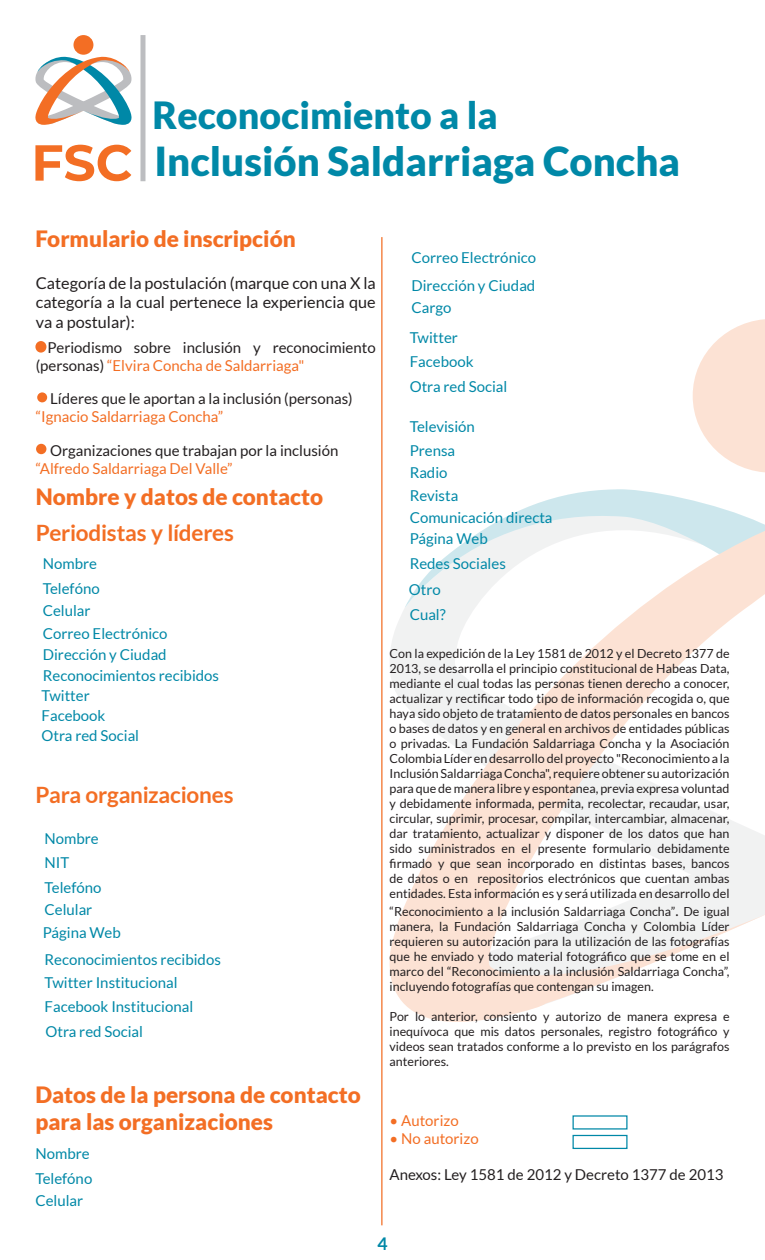
<style>
.page{position:relative;width:765px;height:1260px;background:#fff}
.page>*{position:absolute;margin:0;border:0;box-sizing:border-box;transform-origin:0 0}
.t1{font:900 40px "Lato";color:#0088a7}
.t2{font:900 37.5px "Lato";color:#0088a7}
.t3{font:900 22.5px/27px "Lato";color:#f36e24}
.t4{font:700 22.5px "Lato";letter-spacing:-.01em;color:#f36e24}
.t5{font:700 17.5px "Lato";color:#0088a7}
.t6{font:16.25px/19.5px "Lato";color:#231f20;text-align:justify}
.t7{font:15px "Lato";color:#0088a7}
.t8{font:15px/18px "Lato";color:#231f20}
.t9{font:15px "Lato";color:#f36e24}
.t10{font:12.5px/15px "Lato";color:#231f20;text-align:justify}
.s1{color:#f36e24}
.s2{font-size:15px}
</style>
<div class="page">
<svg style="left:693px;top:319px;width:72px;height:154px"></svg>
<svg style="left:389px;top:489px;width:376px;height:533px"></svg>
<div style="left:35px;top:341px;width:11px;height:12px;background:#f36e24;border-radius:50%"></div>
<div style="left:37px;top:392px;width:10px;height:10px;background:#f36e24;border-radius:50%"></div>
<div style="left:36px;top:444px;width:10px;height:10px;background:#f36e24;border-radius:50%"></div>
<svg style="left:35px;top:145px;width:96px;height:36px"></svg>
<div style="left:74px;top:35px;width:19px;height:20px;background:#f36e24;border-radius:50%"></div>
<svg style="left:35px;top:57px;width:97px;height:68px"></svg>
<div style="left:140px;top:35px;width:5px;height:146px;background:#bcbdc0"></div>
<hr style="left:381px;top:237px;width:1px;height:988px;background:#f36e24">
<div style="left:573px;top:1135px;width:55px;height:14px;border:1px solid #0088a7"></div>
<p class="t2" style="left:152px;top:94px;width:347px">Reconocimiento a la</p>
<p class="t1" style="left:154px;top:138px;width:527px">Inclusión Saldarriaga Concha</p>
<p class="t3" style="left:35px;top:224px;width:262px">Formulario de inscripción</p>
<p class="t6" style="left:36px;top:273px;width:342px">Categoría de la postulación (marque con una X la categoría a la cual pertenece la experiencia que va a postular):</p>
<p class="t8" style="left:36px;top:339px;width:342px;text-indent:12px">Periodismo sobre inclusión y reconocimiento (personas) <span class="s1">“Elvira Concha de Saldarriaga"</span></p>
<p class="t8" style="left:50px;top:390px;width:304px">Líderes que le aportan a la inclusión (personas)</p>
<p class="t9" style="left:36px;top:409px;width:189px">“Ignacio Saldarriaga Concha”</p>
<p class="t8" style="left:50px;top:441px;width:290px">Organizaciones que trabajan por la inclusión</p>
<p class="t9" style="left:36px;top:460px;width:198px">“Alfredo Saldarriaga Del Valle”</p>
<p class="t3" style="left:36px;top:483px;width:289px">Nombre y datos de contacto</p>
<p class="t4" style="left:36px;top:519px;width:200px">Periodistas y líderes</p>
<p class="t7" style="left:43px;top:555px;width:56px">Nombre</p>
<p class="t7" style="left:43px;top:580px;width:58px">Telefóno</p>
<p class="t7" style="left:43px;top:602px;width:49px">Celular</p>
<p class="t7" style="left:43px;top:625px;width:126px">Correo Electrónico</p>
<p class="t7" style="left:43px;top:646px;width:125px">Dirección y Ciudad</p>
<p class="t7" style="left:43px;top:667px;width:178px">Reconocimientos recibidos</p>
<p class="t7" style="left:42px;top:687px;width:50px">Twitter</p>
<p class="t7" style="left:42px;top:707px;width:65px">Facebook</p>
<p class="t7" style="left:42px;top:728px;width:99px">Otra red Social</p>
<p class="t4" style="left:35px;top:782px;width:200px">Para organizaciones</p>
<p class="t7" style="left:45px;top:830px;width:56px">Nombre</p>
<p class="t7" style="left:45px;top:879px;width:58px">Telefóno</p>
<p class="t7" style="left:45px;top:901px;width:49px">Celular</p>
<p class="t7" style="left:43px;top:924px;width:80px">Página Web</p>
<p class="t7" style="left:45px;top:951px;width:178px">Reconocimientos recibidos</p>
<p class="t7" style="left:45px;top:974px;width:134px">Twitter Institucional</p>
<p class="t7" style="left:45px;top:998px;width:150px">Facebook Institucional</p>
<p class="t7" style="left:45px;top:1023px;width:99px">Otra red Social</p>
<p class="t7" style="left:45px;top:854px;width:26px">NIT</p>
<p class="t3" style="left:35px;top:1080px;width:327px">Datos de la persona de contacto para las organizaciones</p>
<p class="t7" style="left:35px;top:1145px;width:56px">Nombre</p>
<p class="t7" style="left:35px;top:1170px;width:58px">Telefóno</p>
<p class="t7" style="left:35px;top:1192px;width:49px">Celular</p>
<p class="t7" style="left:411px;top:249px;width:126px">Correo Electrónico</p>
<p class="t7" style="left:411px;top:277px;width:125px">Dirección y Ciudad</p>
<p class="t7" style="left:411px;top:299px;width:41px">Cargo</p>
<p class="t7" style="left:410px;top:329px;width:50px">Twitter</p>
<p class="t7" style="left:410px;top:353px;width:65px">Facebook</p>
<p class="t7" style="left:410px;top:378px;width:99px">Otra red Social</p>
<p class="t7" style="left:410px;top:418px;width:67px">Televisión</p>
<p class="t7" style="left:410px;top:443px;width:47px">Prensa</p>
<p class="t7" style="left:410px;top:465px;width:39px">Radio</p>
<p class="t7" style="left:410px;top:488px;width:50px">Revista</p>
<p class="t7" style="left:410px;top:509px;width:144px">Comunicación directa</p>
<p class="t7" style="left:410px;top:530px;width:80px">Página Web</p>
<p class="t7" style="left:409px;top:581px;width:33px">Otro</p>
<p class="t7" style="left:410px;top:606px;width:38px">Cual?</p>
<p class="t7" style="left:410px;top:555px;width:98px">Redes Sociales</p>
<p class="t10" style="left:390px;top:646px;width:342px">Con la expedición de la Ley 1581 de 2012 y el Decreto 1377 de 2013, se desarrolla el principio constitucional de Habeas Data, mediante el cual todas las personas tienen derecho a conocer, actualizar y rectificar todo tipo de información recogida o, que haya sido objeto de tratamiento de datos personales en bancos o bases de datos y en general en archivos de entidades públicas o privadas. La Fundación Saldarriaga Concha y la Asociación Colombia Líder en desarrollo del proyecto "Reconocimiento a la Inclusión Saldarriaga Concha", requiere obtener su autorización para que de manera libre y espontanea, previa expresa voluntad y debidamente informada, permita, recolectar, recaudar, usar, circular, suprimir, procesar, compilar, intercambiar, almacenar, dar tratamiento, actualizar y disponer de los datos que han sido suministrados en el presente formulario debidamente firmado y que sean incorporado en distintas bases, bancos de datos o en repositorios electrónicos que cuentan ambas entidades. Esta información es y será utilizada en desarrollo del</p>
<p class="t10" style="left:390px;top:904px;width:342px">“Reconocimiento a la inclusión Saldarriaga Concha”<span class="s2">.</span> De igual manera, la Fundación Saldarriaga Concha y Colombia Líder requieren su autorización para la utilización de las fotografías que he enviado y todo material fotográfico que se tome en el marco del “Reconocimiento a la inclusión Saldarriaga Concha”, incluyendo fotografías que contengan su imagen.</p>
<p class="t10" style="left:390px;top:1009px;width:342px">Por lo anterior, consiento y autorizo de manera expresa e inequívoca que mis datos personales, registro fotográfico y videos sean tratados conforme a lo previsto en los parágrafos anteriores.</p>
<p class="t9" style="left:390px;top:1113px;width:71px">• Autorizo</p>
<p class="t9" style="left:390px;top:1131px;width:91px">• No autorizo</p>
<p class="t8" style="left:390px;top:1166px;width:335px">Anexos: Ley 1581 de 2012 y Decreto 1377 de 2013</p>
<p class="t5" style="left:377px;top:1234px;width:12px">4</p>
</div>
